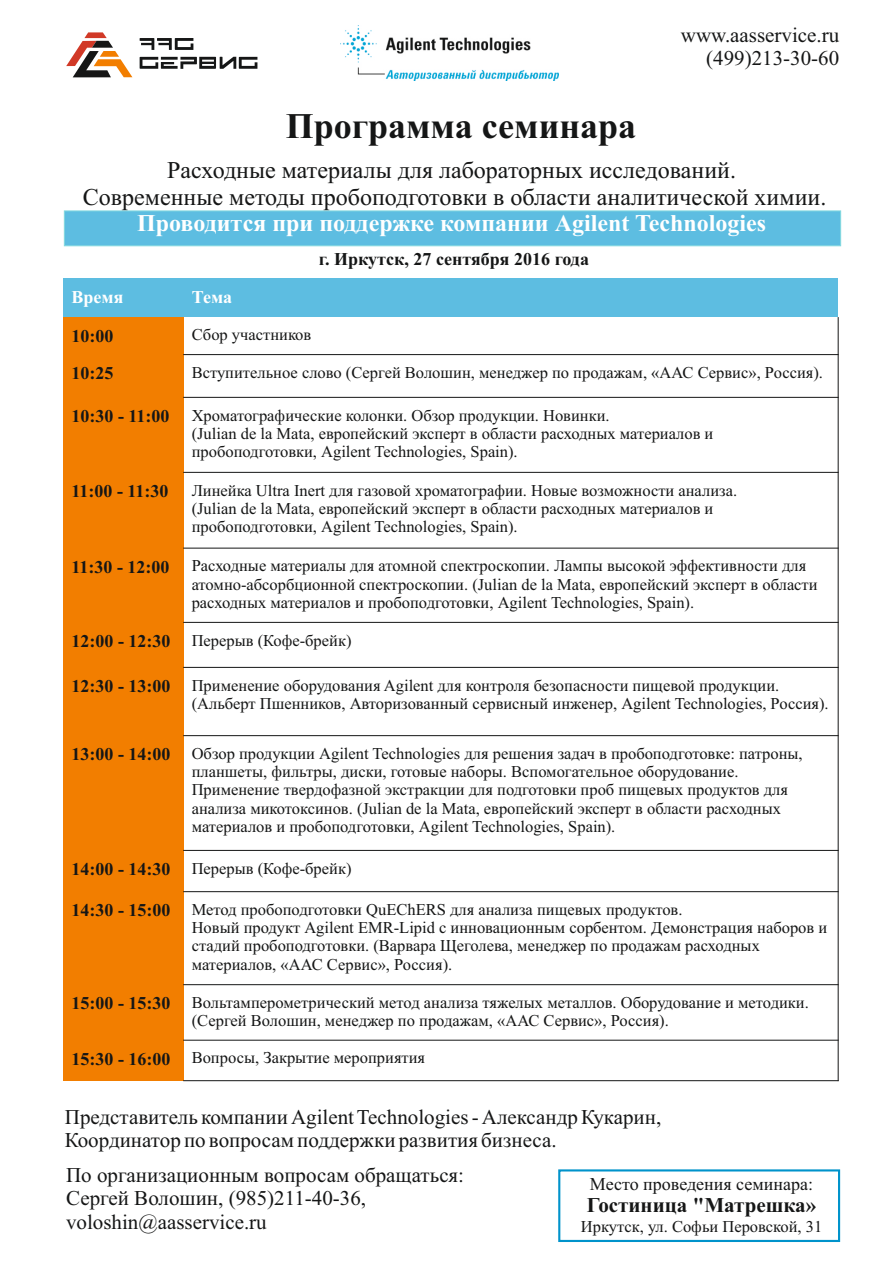
<style>
.page{position:relative;width:893px;height:1263px;background:#fff}
.page>*{position:absolute;margin:0;border:0;box-sizing:border-box;transform-origin:0 0}
.t1{font:700 36px "Times New Roman";color:#151616}
.t2{font:24px/26.5px "Times New Roman";color:#151616;text-align:center}
.t3{font:700 24px "Times New Roman";color:#fff}
.t4{font:21px/23.2px "Times New Roman";color:#151616}
.t5{font:700 21px "Times New Roman";color:#151616}
.t6{font:700 18px "Times New Roman";color:#151616}
.t7{font:18px "Times New Roman";color:#151616}
.t8{font:700 18px "Times New Roman";color:#fff}
.t9{font:16.5px/18.3px "Times New Roman";color:#151616}
.s1{font-weight:700;font-size:18px}
</style>
<div class="page">
<svg style="left:63px;top:210px;width:778px;height:37px;background:#64c0e1"></svg>
<div style="left:63px;top:278px;width:120px;height:39px;background:#5dbde1"></div>
<div style="left:183px;top:278px;width:655px;height:39px;background:#5dbde1"></div>
<div style="left:63px;top:317px;width:120px;height:38px;background:#f27e00"></div>
<div style="left:63px;top:355px;width:120px;height:42px;background:#f27e00"></div>
<div style="left:63px;top:397px;width:120px;height:75px;background:#f27e00"></div>
<div style="left:63px;top:472px;width:120px;height:76px;background:#f27e00"></div>
<div style="left:63px;top:548px;width:120px;height:74px;background:#f27e00"></div>
<div style="left:63px;top:622px;width:120px;height:45px;background:#f27e00"></div>
<div style="left:63px;top:667px;width:120px;height:69px;background:#f27e00"></div>
<div style="left:63px;top:736px;width:120px;height:114px;background:#f27e00"></div>
<div style="left:63px;top:850px;width:120px;height:42px;background:#f27e00"></div>
<div style="left:63px;top:892px;width:120px;height:93px;background:#f27e00"></div>
<div style="left:63px;top:985px;width:120px;height:55px;background:#f27e00"></div>
<div style="left:63px;top:1040px;width:120px;height:41px;background:#f27e00"></div>
<hr style="left:838px;top:317px;width:1px;height:764px;background:#151616">
<hr style="left:183px;top:1080px;width:656px;height:1px;background:#151616">
<hr style="left:183px;top:1040px;width:656px;height:1px;background:#151616">
<hr style="left:183px;top:984px;width:656px;height:1px;background:#151616">
<hr style="left:183px;top:891px;width:656px;height:1px;background:#151616">
<hr style="left:183px;top:850px;width:656px;height:1px;background:#151616">
<hr style="left:183px;top:735px;width:656px;height:1px;background:#151616">
<hr style="left:183px;top:667px;width:656px;height:1px;background:#151616">
<hr style="left:183px;top:622px;width:656px;height:1px;background:#151616">
<hr style="left:183px;top:548px;width:656px;height:1px;background:#151616">
<hr style="left:183px;top:472px;width:656px;height:1px;background:#151616">
<hr style="left:183px;top:397px;width:656px;height:1px;background:#151616">
<hr style="left:183px;top:354px;width:656px;height:1px;background:#151616">
<div style="left:558px;top:1169px;width:282px;height:73px;border:2px solid #0093cb"></div>
<img style="left:340px;top:26px;width:219px;height:54px">
<svg style="left:140px;top:38px;width:53px;height:12px"></svg>
<svg style="left:140px;top:57px;width:117px;height:12px"></svg>
<svg style="left:66px;top:32px;width:66px;height:45px"></svg>
<h1 class="t1" style="left:286px;top:114px;width:352px">Программа семинара</h1>
<p class="t4" style="left:681px;top:25px;width:160px;text-align:right">www.aasservice.ru (499)213-30-60</p>
<h2 class="t2" style="left:83px;top:159px;width:745px">Расходные материалы для лабораторных исследований.<br>Современные методы пробоподготовки в области аналитической химии.</h2>
<h2 class="t3" style="left:137px;top:215px;width:630px">Проводится при поддержке компании Agilent Technologies</h2>
<p class="t6" style="left:319px;top:253px;width:272px">г. Иркутск, 27 сентября 2016 года</p>
<p class="t8" style="left:72px;top:291px;width:54px">Время</p>
<p class="t8" style="left:192px;top:291px;width:42px">Тема</p>
<p class="t6" style="left:72px;top:329px;width:43px">10:00</p>
<p class="t9" style="left:192px;top:327px;width:121px">Сбор участников</p>
<p class="t6" style="left:72px;top:367px;width:43px">10:25</p>
<p class="t9" style="left:192px;top:365px;width:633px">Вступительное слово (Сергей Волошин, менеджер по продажам, «ААС Сервис», Россия).</p>
<p class="t9" style="left:192px;top:407px;width:523px;text-indent:-120px"><span class="s1">10:30 - 11:00</span> Хроматографические колонки. Обзор продукции. Новинки.<br>(Julian de la Mata, европейский эксперт в области расходных материалов и пробоподготовки, Agilent Technologies, Spain).</p>
<p class="t6" style="left:72px;top:485px;width:98px">11:00 - 11:30</p>
<p class="t9" style="left:192px;top:482px;width:547px">Линейка Ultra Inert для газовой хроматографии. Новые возможности анализа. (Julian de la Mata, европейский эксперт в области расходных материалов и пробоподготовки, Agilent Technologies, Spain).</p>
<p class="t9" style="left:192px;top:558px;width:627px;text-indent:-120px"><span class="s1">11:30 - 12:00</span> Расходные материалы для атомной спектроскопии. Лампы высокой эффективности для атомно-абсорбционной спектроскопии. (Julian de la Mata, европейский эксперт в области расходных материалов и пробоподготовки, Agilent Technologies, Spain).</p>
<p class="t9" style="left:72px;top:632px;width:281px"><span class="s1">12:00 - 12:30</span> Перерыв (Кофе-брейк)</p>
<p class="t9" style="left:192px;top:677px;width:638px;text-indent:-120px"><span class="s1">12:30 - 13:00</span> Применение оборудования Agilent для контроля безопасности пищевой продукции. (Альберт Пшенников, Авторизованный сервисный инженер, Agilent Technologies, Россия).</p>
<p class="t9" style="left:192px;top:746px;width:612px;text-indent:-120px"><span class="s1">13:00 - 14:00</span> Обзор продукции Agilent Technologies для решения задач в пробоподготовке: патроны, планшеты, фильтры, диски, готовые наборы. Вспомогательное оборудование.<br>Применение твердофазной экстракции для подготовки проб пищевых продуктов для анализа микотоксинов. (Julian de la Mata, европейский эксперт в области расходных материалов и пробоподготовки, Agilent Technologies, Spain).</p>
<p class="t9" style="left:72px;top:860px;width:281px"><span class="s1">14:00 - 14:30</span> Перерыв (Кофе-брейк)</p>
<p class="t9" style="left:192px;top:902px;width:637px;text-indent:-120px"><span class="s1">14:30 - 15:00</span> Метод пробоподготовки QuEChERS для анализа пищевых продуктов.<br>Новый продукт Agilent EMR-Lipid с инновационным сорбентом. Демонстрация наборов и стадий пробоподготовки. (Варвара Щеголева, менеджер по продажам расходных материалов, «ААС Сервис», Россия).</p>
<p class="t9" style="left:192px;top:995px;width:619px;text-indent:-120px"><span class="s1">15:00 - 15:30</span> Вольтамперометрический метод анализа тяжелых металлов. Оборудование и методики. (Сергей Волошин, менеджер по продажам, «ААС Сервис», Россия).</p>
<p class="t9" style="left:72px;top:1050px;width:355px"><span class="s1">15:30 - 16:00</span> Вопросы, Закрытие мероприятия</p>
<p class="t4" style="left:65px;top:1107px;width:598px">Представитель компании Agilent Technologies - Александр Кукарин,<br>Координатор по вопросам поддержки развития бизнеса.</p>
<p class="t7" style="left:590px;top:1177px;width:225px">Место проведения семинара:</p>
<p class="t5" style="left:587px;top:1198px;width:231px">Гостиница "Матрешка»</p>
<p class="t9" style="left:581px;top:1218px;width:243px">Иркутск, ул. Софьи Перовской, 31</p>
<p class="t4" style="left:66px;top:1165px;width:400px">По организационным вопросам обращаться:<br>Сергей Волошин, (985)211-40-36, voloshin@aasservice.ru</p>
</div>
